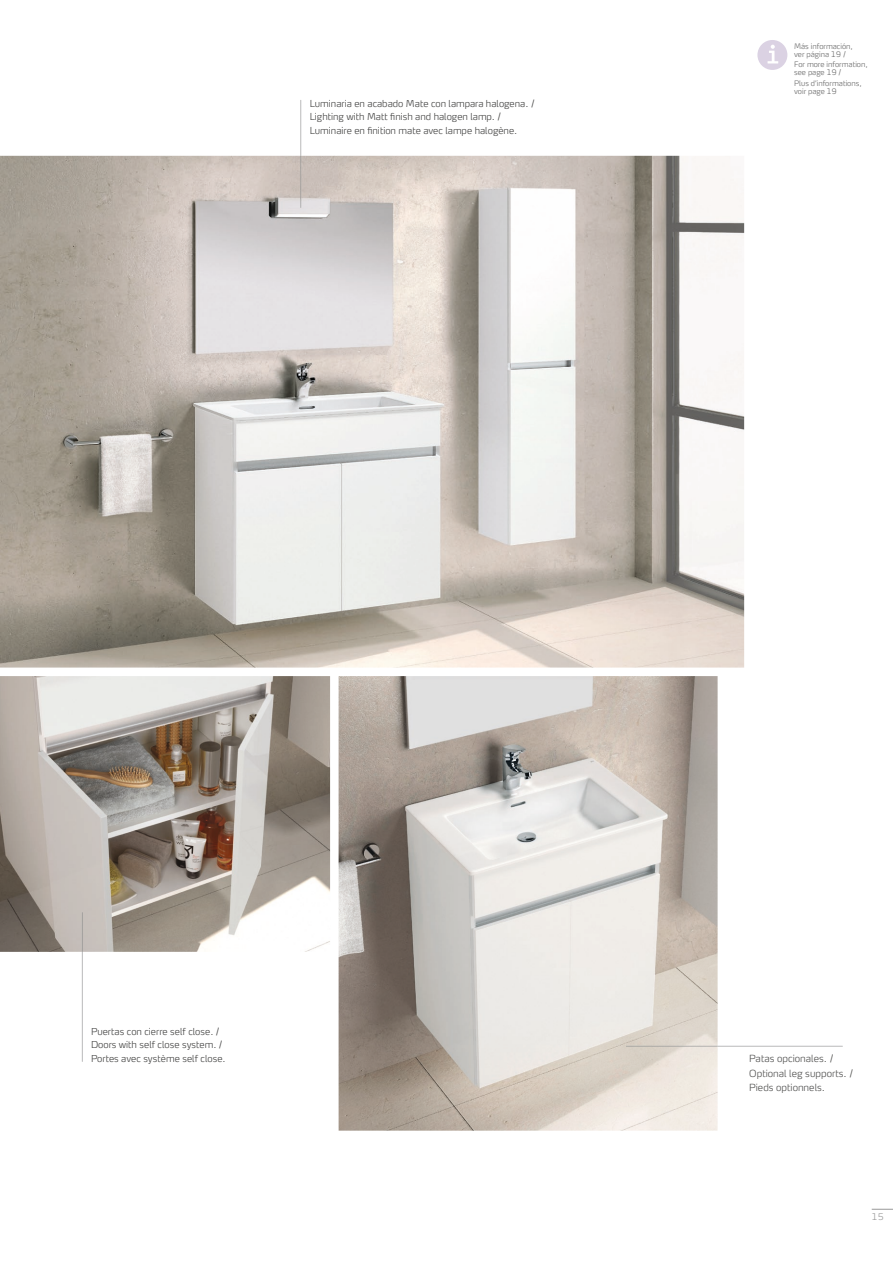
<style>
.page{position:relative;width:893px;height:1263px;background:#fff}
.page>*{position:absolute;margin:0;border:0;box-sizing:border-box;transform-origin:0 0}
.t1{font:300 expanded 9.75px/14.1px "Max OT";color:#4e4e4d}
.t2{font:300 expanded 9.45px/13.4px "Max OT";color:#414140}
.t3{font:300 expanded 9px "Max OT";color:#999}
.t4{font:300 expanded 7.5px/8.2px "Max OT";color:#686868}
</style>
<div class="page">
<svg style="left:872px;top:1209px;width:21px;height:1px"></svg>
<img style="left:339px;top:676px;width:379px;height:455px">
<img style="left:0;top:676px;width:330px;height:276px">
<svg style="left:82px;top:952px;width:1px;height:110px"></svg>
<img style="left:82px;top:912px;width:1px;height:40px">
<svg style="left:718px;top:1046px;width:125px;height:1px"></svg>
<img style="left:626px;top:1046px;width:92px;height:1px">
<img style="left:0;top:156px;width:744px;height:512px">
<svg style="left:300px;top:100px;width:1px;height:56px"></svg>
<img style="left:300px;top:156px;width:1px;height:52px">
<svg style="left:757px;top:40px;width:30px;height:30px"></svg>
<p class="t2" style="left:310px;top:97px;width:226px">Luminaria en acabado Mate con lampara halogena. /<br>Lighting with Matt finish and halogen lamp. /<br>Luminaire en finition mate avec lampe halogène.</p>
<p class="t4" style="left:794px;top:42px;width:60px">Más información, ver página 19 /</p>
<p class="t4" style="left:794px;top:60px;width:75px">For more information, see page 19 /</p>
<p class="t4" style="left:794px;top:79px;width:69px">Plus d’informations, voir page 19</p>
<p class="t2" style="left:91px;top:1025px;width:136px">Puertas con cierre self close. /<br>Doors with self close system. /<br>Portes avec système self close.</p>
<p class="t1" style="left:749px;top:1052px;width:105px">Patas opcionales. /<br>Optional leg supports. /<br>Pieds optionnels.</p>
<p class="t3" style="left:872px;top:1211px;width:13px">15</p>
</div>
